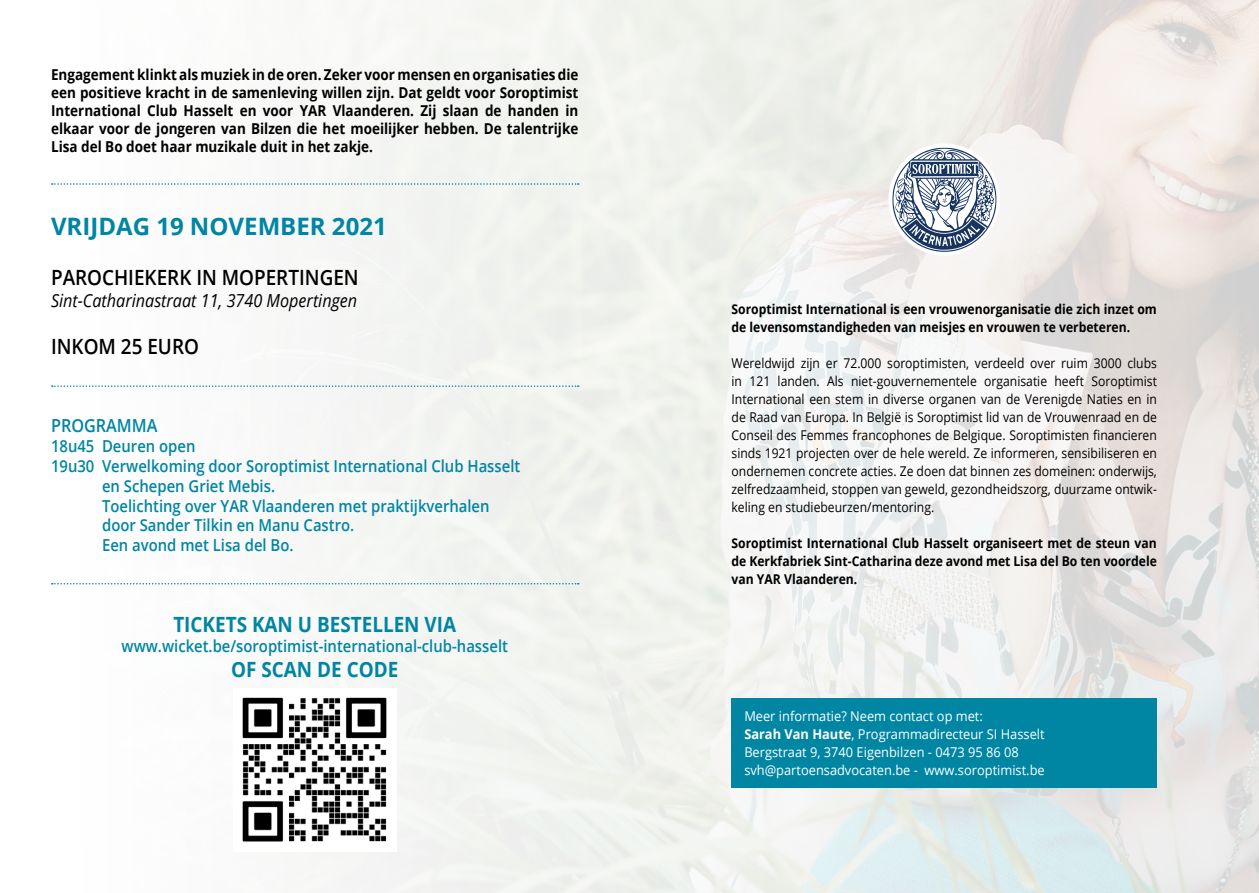
<style>
.page{position:relative;width:1259px;height:893px;background:#fff}
.page>*{position:absolute;margin:0;border:0;box-sizing:border-box;transform-origin:0 0}
.t1{font:700 24px "Open Sans";color:#0085a3}
.t2{font:600 21px "Open Sans";color:#000;scale:.9 1}
.t3{font:700 21px "Open Sans";color:#0085a3;scale:.9 1}
.t4{font:italic 18px "Open Sans";color:#000;scale:.9 1}
.t5{font:600 18px "Open Sans";color:#0085a3;scale:.9 1}
.t6{font:600 16.5px "Open Sans";color:#0085a3;scale:.9 1}
.t7{font:700 15px/18px "Open Sans";color:#000;text-align:justify;scale:.9 1}
.t8{font:13.5px/18px "Open Sans";color:#000;text-align:justify;scale:.9 1}
.t9{font:700 13.5px/18px "Open Sans";color:#000;scale:.9 1}
.t10{font:13.5px/18px "Open Sans";color:#fff;scale:.95 1}
.s1{font-weight:700}
</style>
<div class="page">
<img style="left:82px;top:0;width:1177px;height:893px">
<svg style="left:52px;top:183px;width:527px;height:2px"></svg>
<svg style="left:52px;top:385px;width:527px;height:2px"></svg>
<svg style="left:52px;top:583px;width:527px;height:1px"></svg>
<div style="left:888px;top:143px;width:112px;height:113px;background:#fff;border-radius:50%"></div>
<svg style="left:892px;top:148px;width:104px;height:104px"></svg>
<div style="left:731px;top:698px;width:426px;height:90px;background:#0085a3"></div>
<img style="left:233px;top:688px;width:163px;height:163px">
<p class="t7" style="left:51px;top:65px;width:587px">Engagement klinkt als muziek in de oren. Zeker voor mensen en organisaties die een positieve kracht in de samenleving willen zijn. Dat geldt voor Soroptimist International Club Hasselt en voor YAR Vlaanderen. Zij slaan de handen in elkaar voor de jongeren van Bilzen die het moeilijker hebben. De talentrijke Lisa del Bo doet haar muzikale duit in het zakje.</p>
<h1 class="t1" style="left:51px;top:209px;width:337px">VRIJDAG 19 NOVEMBER 2021</h1>
<h2 class="t2" style="left:51px;top:263px;width:343px">PAROCHIEKERK IN MOPERTINGEN</h2>
<h3 class="t4" style="left:51px;top:288px;width:342px">Sint-Catharinastraat 11, 3740 Mopertingen</h3>
<h2 class="t2" style="left:51px;top:332px;width:166px">INKOM 25 EURO</h2>
<h3 class="t5" style="left:51px;top:414px;width:120px">PROGRAMMA</h3>
<p class="t6" style="left:51px;top:435px;width:162px">18u45 Deuren open</p>
<p class="t6" style="left:51px;top:455px;width:523px">19u30 Verwelkoming door Soroptimist International Club Hasselt</p>
<p class="t6" style="left:102px;top:475px;width:194px">en Schepen Griet Mebis.</p>
<p class="t6" style="left:102px;top:494px;width:432px">Toelichting over YAR Vlaanderen met praktijkverhalen</p>
<p class="t6" style="left:102px;top:514px;width:282px">door Sander Tilkin en Manu Castro.</p>
<p class="t6" style="left:102px;top:534px;width:214px">Een avond met Lisa del Bo.</p>
<h2 class="t3" style="left:173px;top:610px;width:316px">TICKETS KAN U BESTELLEN VIA</h2>
<p class="t6" style="left:122px;top:635px;width:431px">www.wicket.be/soroptimist-international-club-hasselt</p>
<h2 class="t3" style="left:231px;top:655px;width:187px">OF SCAN DE CODE</h2>
<p class="t9" style="left:731px;top:300px;width:474px">Soroptimist International is een vrouwenorganisatie die zich inzet om de levensomstandigheden van meisjes en vrouwen te verbeteren.</p>
<p class="t8" style="left:731px;top:354px;width:474px">Wereldwijd zijn er 72.000 soroptimisten, verdeeld over ruim 3000 clubs in 121 landen. Als niet-gouvernementele organisatie heeft Soroptimist International een stem in diverse organen van de Verenigde Naties en in de Raad van Europa. In België is Soroptimist lid van de Vrouwenraad en de Conseil des Femmes francophones de Belgique. Soroptimisten financieren sinds 1921 projecten over de hele wereld. Ze informeren, sensibiliseren en ondernemen concrete acties. Ze doen dat binnen zes domeinen: onderwijs, zelfredzaamheid, stoppen van geweld, gezondheidszorg, duurzame ontwik&shy;keling en studiebeurzen/mentoring.</p>
<p class="t9" style="left:731px;top:534px;width:474px;text-align:justify">Soroptimist International Club Hasselt organiseert met de steun van de Kerkfabriek Sint-Catharina deze avond met Lisa del Bo ten voordele van YAR Vlaanderen.</p>
<p class="t10" style="left:744px;top:707px;width:318px">Meer informatie? Neem contact op met:<br><span class="s1">Sarah Van Haute</span>, Programmadirecteur SI Hasselt Bergstraat 9, 3740 Eigenbilzen - 0473 95 86 08 svh@partoensadvocaten.be - www.soroptimist.be</p>
</div>
